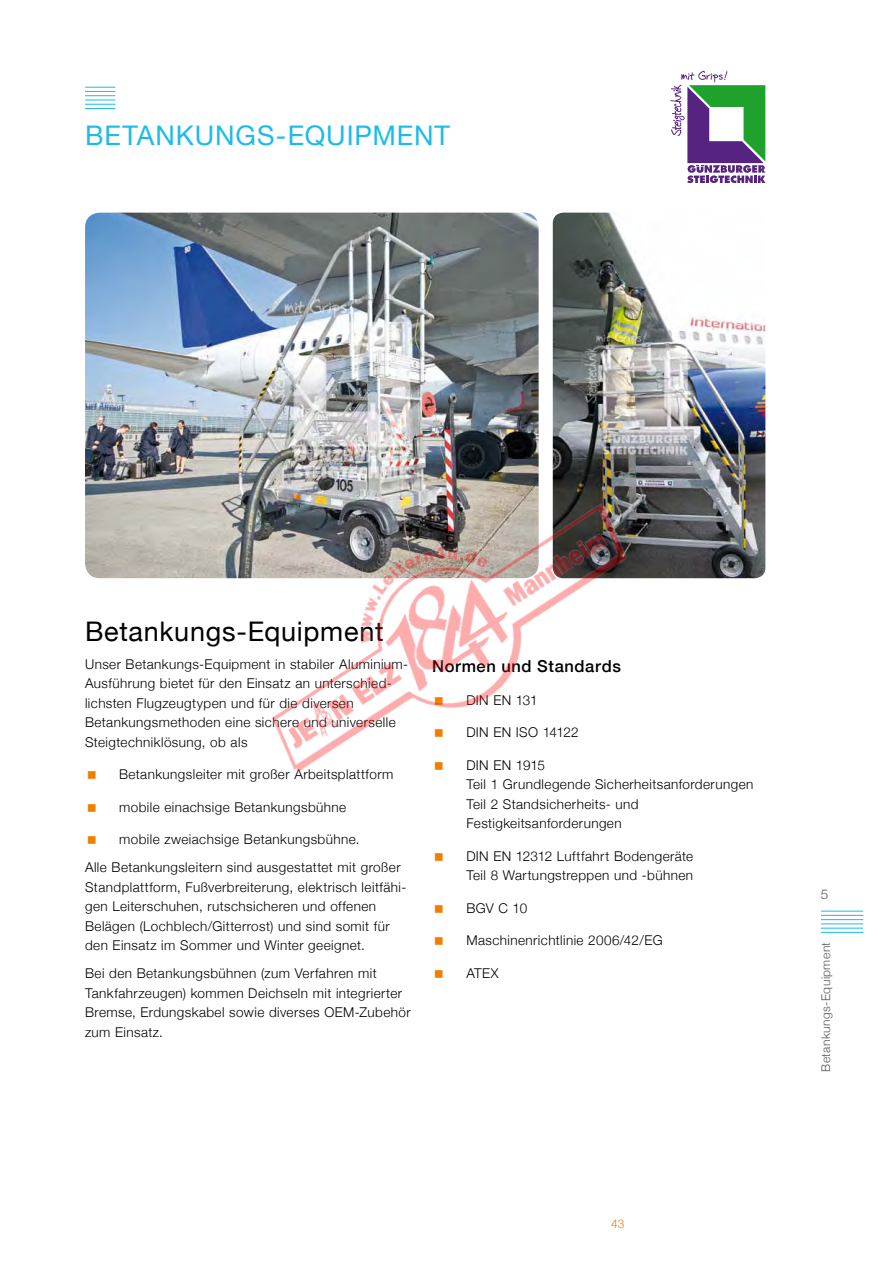
<style>
.page{position:relative;width:893px;height:1263px;background:#fff}
.page>*{position:absolute;margin:0;border:0;box-sizing:border-box;transform-origin:0 0}
.t1{font:27px "Helvetica Neue";letter-spacing:.035em;color:#1bbbea}
.t2{font:27px "Helvetica Neue";color:#000}
.t3{font:500 16.5px "Helvetica Neue LT";letter-spacing:.035em;color:#000}
.t4{font:300 13.5px/19.5px "Helvetica Neue";letter-spacing:.03em;color:#000}
.t5{font:300 13.5px "Helvetica Neue";color:#58585a}
.t6{font:300 12px "Helvetica Neue";letter-spacing:.035em;color:#58585a}
.t7{font:300 12px "Helvetica Neue";color:#ee7f00}
</style>
<div class="page">
<hr style="left:85px;top:87px;width:30px;height:1px;background:#1bbbea">
<hr style="left:85px;top:91px;width:30px;height:1px;background:#1bbbea">
<hr style="left:85px;top:95px;width:30px;height:1px;background:#1bbbea">
<hr style="left:85px;top:100px;width:30px;height:1px;background:#1bbbea">
<hr style="left:85px;top:104px;width:30px;height:1px;background:#1bbbea">
<hr style="left:85px;top:108px;width:30px;height:1px;background:#1bbbea">
<img style="left:85px;top:213px;width:454px;height:365px">
<img style="left:553px;top:213px;width:212px;height:365px">
<svg style="left:670px;top:71px;width:95px;height:112px"></svg>
<hr style="left:821px;top:911px;width:42px;height:1px;background:#1bbbea">
<hr style="left:821px;top:915px;width:42px;height:1px;background:#1bbbea">
<hr style="left:821px;top:919px;width:42px;height:1px;background:#1bbbea">
<hr style="left:821px;top:923px;width:42px;height:1px;background:#1bbbea">
<hr style="left:821px;top:928px;width:42px;height:1px;background:#1bbbea">
<hr style="left:821px;top:932px;width:42px;height:1px;background:#1bbbea">
<img style="left:223px;top:444px;width:447px;height:328px">
<svg style="left:435px;top:697px;width:8px;height:7px"></svg>
<svg style="left:435px;top:729px;width:8px;height:8px"></svg>
<svg style="left:435px;top:762px;width:8px;height:7px"></svg>
<p class="t1" style="left:85px;top:119px;width:367px">Betankungs-Equipment</p>
<p class="t2" style="left:85px;top:615px;width:300px">Betankungs-Equipment</p>
<p class="t4" style="left:85px;top:654px;width:325px">Unser Betankungs-Equipment in stabiler Aluminium-Ausführung bietet für den Einsatz an unterschied&shy;lichsten Flugzeugtypen und für die diversen Betankungsmethoden eine sichere und universelle Steigtechniklösung, ob als</p>
<p class="t4" style="left:119px;top:764px;width:276px">Betankungsleiter mit großer Arbeitsplattform</p>
<p class="t4" style="left:119px;top:797px;width:229px">mobile einachsige Betankungsbühne</p>
<p class="t4" style="left:85px;top:825px;width:317px;line-height:28px;text-align:center">mobile zweiachsige Betankungsbühne.<br>Alle Betankungsleitern sind ausgestattet mit großer</p>
<p class="t4" style="left:85px;top:877px;width:323px">Standplattform, Fußverbreiterung, elektrisch leitfähi&shy;gen Leiterschuhen, rutschsicheren und offenen Belägen (Lochblech/Gitterrost) und sind somit für den Einsatz im Sommer und Winter geeignet.</p>
<p class="t4" style="left:85px;top:963px;width:327px">Bei den Betankungsbühnen (zum Verfahren mit Tankfahrzeugen) kommen Deichseln mit integrierter Bremse, Erdungskabel sowie diverses OEM-Zubehör zum Einsatz.</p>
<p class="t3" style="left:432px;top:656px;width:190px">Normen und Standards</p>
<p class="t4" style="left:466px;top:690px;width:73px">DIN EN 131</p>
<p class="t4" style="left:466px;top:722px;width:114px">DIN EN ISO 14122</p>
<p class="t4" style="left:466px;top:755px;width:289px">DIN EN 1915<br>Teil 1 Grundlegende Sicherheitsanforderungen<br>Teil 2 Standsicherheits- und<br>Festigkeitsanforderungen</p>
<p class="t4" style="left:466px;top:846px;width:228px">DIN EN 12312 Luftfahrt Bodengeräte<br>Teil 8 Wartungstreppen und -bühnen</p>
<p class="t4" style="left:466px;top:898px;width:62px">BGV C 10</p>
<p class="t4" style="left:466px;top:930px;width:198px">Maschinenrichtlinie 2006/42/EG</p>
<p class="t4" style="left:466px;top:963px;width:34px">ATEX</p>
<p class="t7" style="left:611px;top:1216px;width:15px">43</p>
<p class="t5" style="left:821px;top:886px;width:9px">5</p>
<p class="t6" style="left:819px;top:1072px;width:131px;rotate:-90deg">Betankungs-Equipment</p>
</div>
